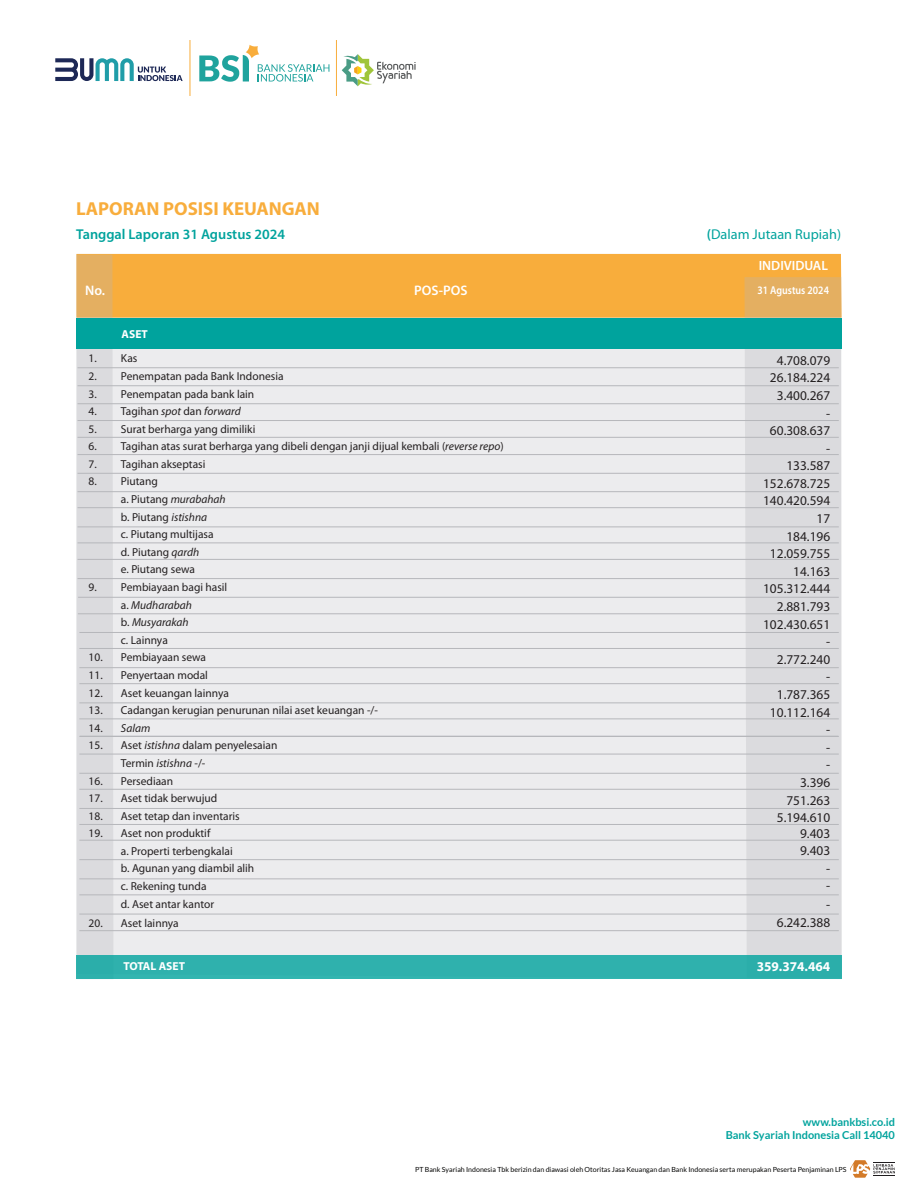
<style>
.page{position:relative;width:918px;height:1188px;background:#fff}
.page>*{position:absolute;margin:0;border:0;box-sizing:border-box;transform-origin:0 0}
.t1{font:700 18.9px "Myriad Pro";color:#f8ad3c}
.t2{font:600 14.25px "Myriad Pro";color:#00a39d}
.t3{font:14.25px "Myriad Pro";color:#00a39d}
.t4{font:600 13.8px "Myriad Pro";color:#fff}
.t5{font:13.5px/17.5px "Myriad Pro";color:#231f20;text-align:right}
.t6{font:700 13.5px "Myriad Pro";color:#fff}
.t7{font:600 13.5px "Myriad Pro";color:#fff}
.t8{font:11.55px/17.5px "Myriad Pro";color:#231f20}
.t9{font:700 11.55px "Myriad Pro";color:#fff}
.t10{font:italic 11.55px "Myriad Pro";color:#231f20}
.t11{font:600 11.4px "Myriad Pro";color:#fff;scale:.88 1}
.t12{font:700 10.95px/13.2px "Lato";color:#00a39d;text-align:right}
.t13{font:7.05px "Lato";color:#050504}
.s1{font-weight:600}
.s2{font-style:italic}
.s3{font-style:normal}
</style>
<div class="page">
<div style="left:113px;top:349px;width:632px;height:606px;background:#ececee"></div>
<div style="left:76px;top:254px;width:766px;height:64px;background:#f8ad3c"></div>
<svg style="left:76px;top:255px;width:37px;height:700px;background:#dbd6d1"></svg>
<svg style="left:745px;top:277px;width:97px;height:678px;background:#dbd7d5"></svg>
<div style="left:76px;top:955px;width:766px;height:24px;background:#2fb1ad"></div>
<div style="left:76px;top:318px;width:766px;height:31px;background:#00a39d"></div>
<hr style="left:78px;top:367px;width:761px;height:1px;background:#b6b7bb">
<hr style="left:78px;top:385px;width:761px;height:1px;background:#b6b7bb">
<hr style="left:78px;top:403px;width:761px;height:1px;background:#b6b7bb">
<hr style="left:78px;top:420px;width:761px;height:1px;background:#b6b7bb">
<hr style="left:78px;top:437px;width:761px;height:1px;background:#b6b7bb">
<hr style="left:78px;top:454px;width:761px;height:1px;background:#b6b7bb">
<hr style="left:78px;top:473px;width:761px;height:1px;background:#b6b7bb">
<hr style="left:78px;top:491px;width:761px;height:1px;background:#b6b7bb">
<hr style="left:78px;top:507px;width:761px;height:1px;background:#b6b7bb">
<hr style="left:78px;top:526px;width:761px;height:1px;background:#b6b7bb">
<hr style="left:78px;top:542px;width:761px;height:1px;background:#b6b7bb">
<hr style="left:78px;top:559px;width:761px;height:1px;background:#b6b7bb">
<hr style="left:78px;top:578px;width:761px;height:1px;background:#b6b7bb">
<hr style="left:78px;top:597px;width:761px;height:1px;background:#b6b7bb">
<hr style="left:78px;top:613px;width:761px;height:1px;background:#b6b7bb">
<hr style="left:79px;top:632px;width:760px;height:1px;background:#b6b7bb">
<hr style="left:79px;top:648px;width:760px;height:1px;background:#b6b7bb">
<hr style="left:79px;top:667px;width:760px;height:1px;background:#b6b7bb">
<hr style="left:79px;top:683px;width:760px;height:1px;background:#b6b7bb">
<hr style="left:79px;top:702px;width:760px;height:1px;background:#b6b7bb">
<hr style="left:79px;top:718px;width:760px;height:1px;background:#b6b7bb">
<hr style="left:79px;top:736px;width:760px;height:1px;background:#b6b7bb">
<hr style="left:79px;top:754px;width:760px;height:1px;background:#b6b7bb">
<hr style="left:79px;top:773px;width:760px;height:1px;background:#b6b7bb">
<hr style="left:79px;top:789px;width:760px;height:1px;background:#b6b7bb">
<hr style="left:79px;top:808px;width:760px;height:1px;background:#b6b7bb">
<hr style="left:79px;top:824px;width:760px;height:1px;background:#b6b7bb">
<hr style="left:79px;top:840px;width:760px;height:1px;background:#b6b7bb">
<hr style="left:79px;top:859px;width:760px;height:1px;background:#b6b7bb">
<hr style="left:79px;top:878px;width:760px;height:1px;background:#b6b7bb">
<hr style="left:79px;top:894px;width:760px;height:1px;background:#b6b7bb">
<hr style="left:79px;top:914px;width:760px;height:1px;background:#b6b7bb">
<hr style="left:79px;top:930px;width:760px;height:1px;background:#b6b7bb">
<svg style="left:850px;top:1160px;width:45px;height:18px"></svg>
<hr style="left:190px;top:40px;width:1px;height:56px;background:#f8ad3c">
<svg style="left:342px;top:54px;width:74px;height:32px"></svg>
<hr style="left:336px;top:40px;width:1px;height:56px;background:#f8ad3c">
<svg style="left:55px;top:58px;width:128px;height:23px"></svg>
<svg style="left:199px;top:45px;width:130px;height:37px"></svg>
<h1 class="t1" style="left:76px;top:196px;width:245px">LAPORAN POSISI KEUANGAN</h1>
<p class="t2" style="left:76px;top:225px;width:210px">Tanggal Laporan 31 Agustus 2024</p>
<p class="t3" style="left:707px;top:225px;width:136px"><span class="s1">(</span>Dalam Jutaan Rupiah)</p>
<p class="t4" style="left:85px;top:281px;width:21px">No.</p>
<p class="t4" style="left:414px;top:281px;width:55px">POS-POS</p>
<p class="t9" style="left:122px;top:327px;width:28px">ASET</p>
<p class="t8" style="left:89px;top:349px;width:50px">1. Kas</p>
<p class="t8" style="left:89px;top:367px;width:197px">2. Penempatan pada Bank Indonesia</p>
<p class="t8" style="left:89px;top:385px;width:167px">3. Penempatan pada bank lain</p>
<p class="t8" style="left:89px;top:402px;width:154px">4. Tagihan <span class="s2">spot</span> dan <span class="s2">forward</span></p>
<p class="t8" style="left:89px;top:420px;width:168px">5. Surat berharga yang dimiliki</p>
<p class="t8" style="left:89px;top:437px;width:417px">6. Tagihan atas surat berharga yang dibeli dengan janji dijual kembali (<span class="s2">reverse repo</span>)</p>
<p class="t8" style="left:89px;top:455px;width:118px">7. Tagihan akseptasi</p>
<p class="t8" style="left:121px;top:473px;width:106px;text-indent:-32px">8. Piutang<br>a. Piutang <span class="s2">murabahah </span>b. Piutang <span class="s2">istishna<br></span>c. Piutang multijasa<br>d. Piutang <span class="s2">qardh<br></span>e. Piutang sewa</p>
<p class="t8" style="left:121px;top:578px;width:108px;text-indent:-32px">9. Pembiayaan bagi hasil a. <span class="s2">Mudharabah<br></span>b. <span class="s2">Musyarakah<br></span>c. Lainnya</p>
<p class="t8" style="left:89px;top:649px;width:119px">10. Pembiayaan sewa</p>
<p class="t8" style="left:89px;top:666px;width:121px">11. Penyertaan modal</p>
<p class="t8" style="left:89px;top:684px;width:142px">12. Aset keuangan lainnya</p>
<p class="t8" style="left:89px;top:701px;width:291px">13. Cadangan kerugian penurunan nilai aset keuangan -/-</p>
<p class="t10" style="left:89px;top:721px;width:63px"><span class="s3">14.</span> Salam</p>
<p class="t8" style="left:121px;top:737px;width:158px;text-indent:-32px">15. Aset <span class="s2">istishna</span> dalam penyelesaian<br>Termin <span class="s2">istishna</span> -/-</p>
<p class="t8" style="left:89px;top:772px;width:86px">16. Persediaan</p>
<p class="t8" style="left:89px;top:789px;width:130px">17. Aset tidak berwujud</p>
<p class="t8" style="left:89px;top:807px;width:153px">18. Aset tetap dan inventaris</p>
<p class="t8" style="left:121px;top:824px;width:135px;text-indent:-32px">19. Aset non produktif<br>a. Properti terbengkalai<br>b. Agunan yang diambil alih c. Rekening tunda<br>d. Aset antar kantor</p>
<p class="t8" style="left:89px;top:914px;width:92px">20. Aset lainnya</p>
<p class="t9" style="left:123px;top:959px;width:63px">TOTAL ASET</p>
<p class="t7" style="left:759px;top:257px;width:71px">INDIVIDUAL</p>
<p class="t11" style="left:757px;top:283px;width:83px">31 Agustus 2024</p>
<p class="t5" style="left:763px;top:351px;width:69px">4.708.079<br>26.184.224<br>3.400.267<br>-<br>60.308.637 -<br>133.587<br>152.678.725<br>140.420.594<br>17<br>184.196<br>12.059.755<br>14.163<br>105.312.444<br>2.881.793<br>102.430.651 -<br>2.772.240<br>-<br>1.787.365<br>10.112.164 -<br>-<br>-<br>3.396<br>751.263<br>5.194.610</p>
<p class="t5" style="left:777px;top:824px;width:55px">9.403<br>9.403<br>-<br>-<br>-<br>6.242.388</p>
<p class="t6" style="left:757px;top:957px;width:75px">359.374.464</p>
<p class="t12" style="left:726px;top:1115px;width:171px">www.bankbsi.co.id<br>Bank Syariah Indonesia Call 14040</p>
<p class="t13" style="left:415px;top:1165px;width:433px">PT Bank Syariah Indonesia Tbk berizin dan diawasi oleh Otoritas Jasa Keuangan dan Bank Indonesia serta merupakan Peserta Penjaminan LPS</p>
</div>
